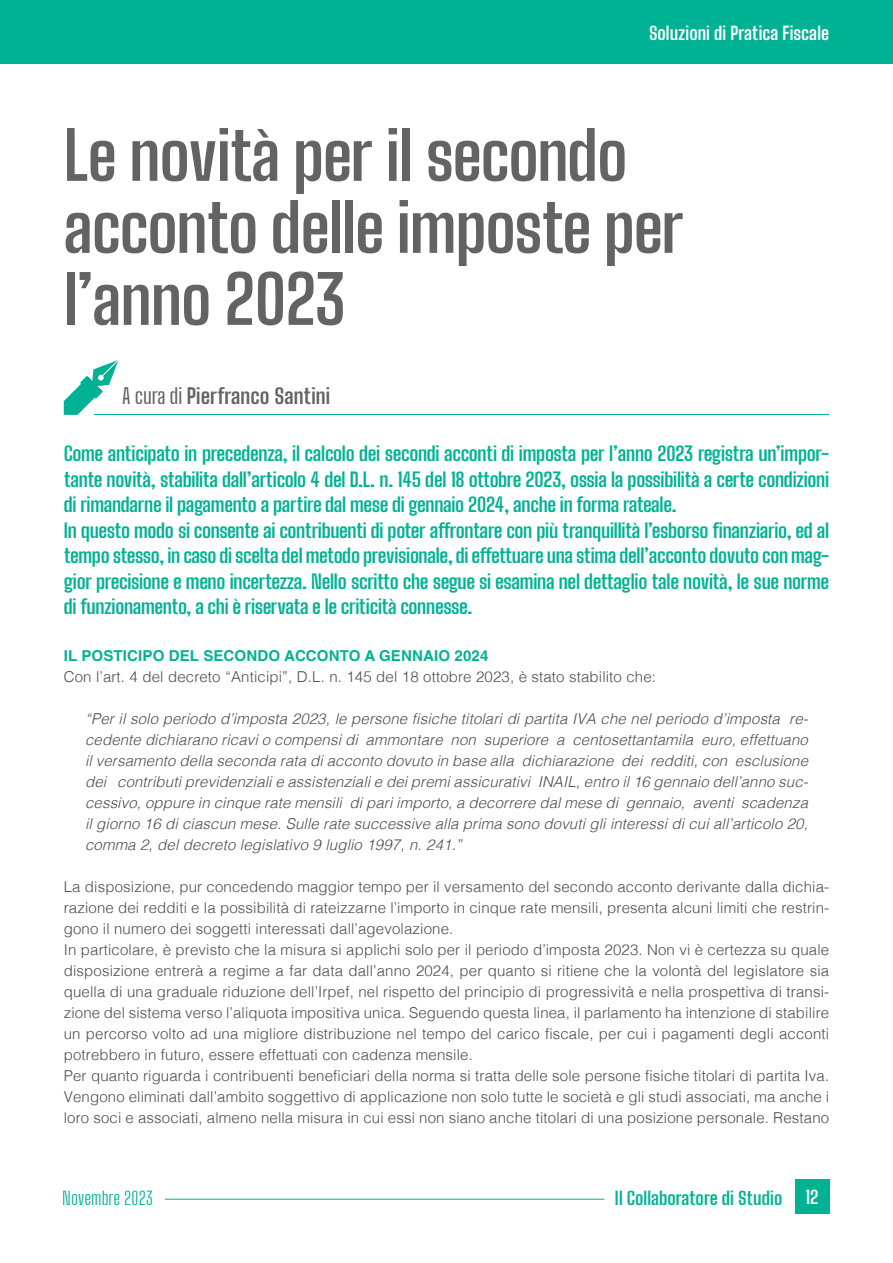
<style>
.page{position:relative;width:893px;height:1263px;background:#fff}
.page>*{position:absolute;margin:0;border:0;box-sizing:border-box;transform-origin:0 0}
.t1{font:700 66px/72px "Big Shoulders Text";letter-spacing:-.015em;color:#636366}
.t2{font:700 21px "Big Shoulders Text";letter-spacing:.005em;color:#636366}
.t3{font:700 19.5px/25.5px "Big Shoulders Text";letter-spacing:-.015em;color:#00b294}
.t4{font:700 18px "Big Shoulders Text";letter-spacing:.005em;color:#fff}
.t5{font:700 18px "Big Shoulders Text";color:#00b294}
.t6{font:300 18px "Big Shoulders Text";letter-spacing:.005em;color:#00b294}
.t7{font:300 15px/21px "Helvetica";letter-spacing:.01em;color:#4b4c4d}
.t8{font:italic 300 15px/21px "Helvetica";letter-spacing:.01em;color:#4b4c4d;text-align:justify}
.t9{font:700 15px "Helvetica";letter-spacing:.01em;color:#00b294}
.s1{font-weight:400}
</style>
<div class="page">
<div style="left:0;top:0;width:893px;height:64px;background:#00b294"></div>
<hr style="left:165px;top:1199px;width:439px;height:1px;background:#00b294">
<div style="left:795px;top:1179px;width:34px;height:34px;background:#00b294"></div>
<hr style="left:94px;top:414px;width:735px;height:1px;background:#00b294">
<svg style="left:64px;top:360px;width:55px;height:55px"></svg>
<p class="t4" style="left:649px;top:21px;width:182px">Soluzioni di Pratica Fiscale</p>
<h1 class="t1" style="left:64px;top:120px;width:622px">Le novità per il secondo acconto delle imposte per l’anno 2023</h1>
<h2 class="t2" style="left:122px;top:382px;width:210px"><span class="s1">A cura di</span> Pierfranco Santini</h2>
<p class="t3" style="left:64px;top:441px;width:767px">Come anticipato in precedenza, il calcolo dei secondi acconti di imposta per l’anno 2023 registra un’impor&shy;tante novità, stabilita dall’articolo 4 del D.L. n. 145 del 18 ottobre 2023, ossia la possibilità a certe condizioni di rimandarne il pagamento a partire dal mese di gennaio 2024, anche in forma rateale.<br>In questo modo si consente ai contribuenti di poter affrontare con più tranquillità l’esborso finanziario, ed al tempo stesso, in caso di scelta del metodo previsionale, di effettuare una stima dell’acconto dovuto con mag&shy;gior precisione e meno incertezza. Nello scritto che segue si esamina nel dettaglio tale novità, le sue norme di funzionamento, a chi è riservata e le criticità connesse.</p>
<p class="t9" style="left:64px;top:646px;width:426px">IL POSTICIPO DEL SECONDO ACCONTO A GENNAIO 2024</p>
<p class="t7" style="left:64px;top:665px;width:594px">Con l’art. 4 del decreto “Anticipi”, D.L. n. 145 del 18 ottobre 2023, è stato stabilito che:</p>
<p class="t8" style="left:85px;top:707px;width:725px">“Per il solo periodo d’imposta 2023, le persone fisiche titolari di partita IVA che nel periodo d’imposta re&shy;cedente dichiarano ricavi o compensi di ammontare non superiore a centosettantamila euro, effettuano il versamento della seconda rata di acconto dovuto in base alla dichiarazione dei redditi, con esclusione dei contributi previdenziali e assistenziali e dei premi assicurativi INAIL, entro il 16 gennaio dell’anno suc&shy;cessivo, oppure in cinque rate mensili di pari importo, a decorrere dal mese di gennaio, aventi scadenza il giorno 16 di ciascun mese. Sulle rate successive alla prima sono dovuti gli interessi di cui all’articolo 20, comma 2, del decreto legislativo 9 luglio 1997, n. 241.”</p>
<p class="t7" style="left:64px;top:875px;width:767px">La disposizione, pur concedendo maggior tempo per il versamento del secondo acconto derivante dalla dichia&shy;razione dei redditi e la possibilità di rateizzarne l’importo in cinque rate mensili, presenta alcuni limiti che restrin&shy;gono il numero dei soggetti interessati dall’agevolazione.<br>In particolare, è previsto che la misura si applichi solo per il periodo d’imposta 2023. Non vi è certezza su quale disposizione entrerà a regime a far data dall’anno 2024, per quanto si ritiene che la volontà del legislatore sia quella di una graduale riduzione dell’Irpef, nel rispetto del principio di progressività e nella prospettiva di transi&shy;zione del sistema verso l’aliquota impositiva unica. Seguendo questa linea, il parlamento ha intenzione di stabilire un percorso volto ad una migliore distribuzione nel tempo del carico fiscale, per cui i pagamenti degli acconti potrebbero in futuro, essere effettuati con cadenza mensile.<br>Per quanto riguarda i contribuenti beneficiari della norma si tratta delle sole persone fisiche titolari di partita Iva.<br>Vengono eliminati dall’ambito soggettivo di applicazione non solo tutte le società e gli studi associati, ma anche i loro soci e associati, almeno nella misura in cui essi non siano anche titolari di una posizione personale. Restano</p>
<p class="t6" style="left:62px;top:1186px;width:92px">Novembre 2023</p>
<p class="t5" style="left:615px;top:1185px;width:169px">Il Collaboratore di Studio</p>
<p class="t4" style="left:806px;top:1184px;width:15px">12</p>
</div>
